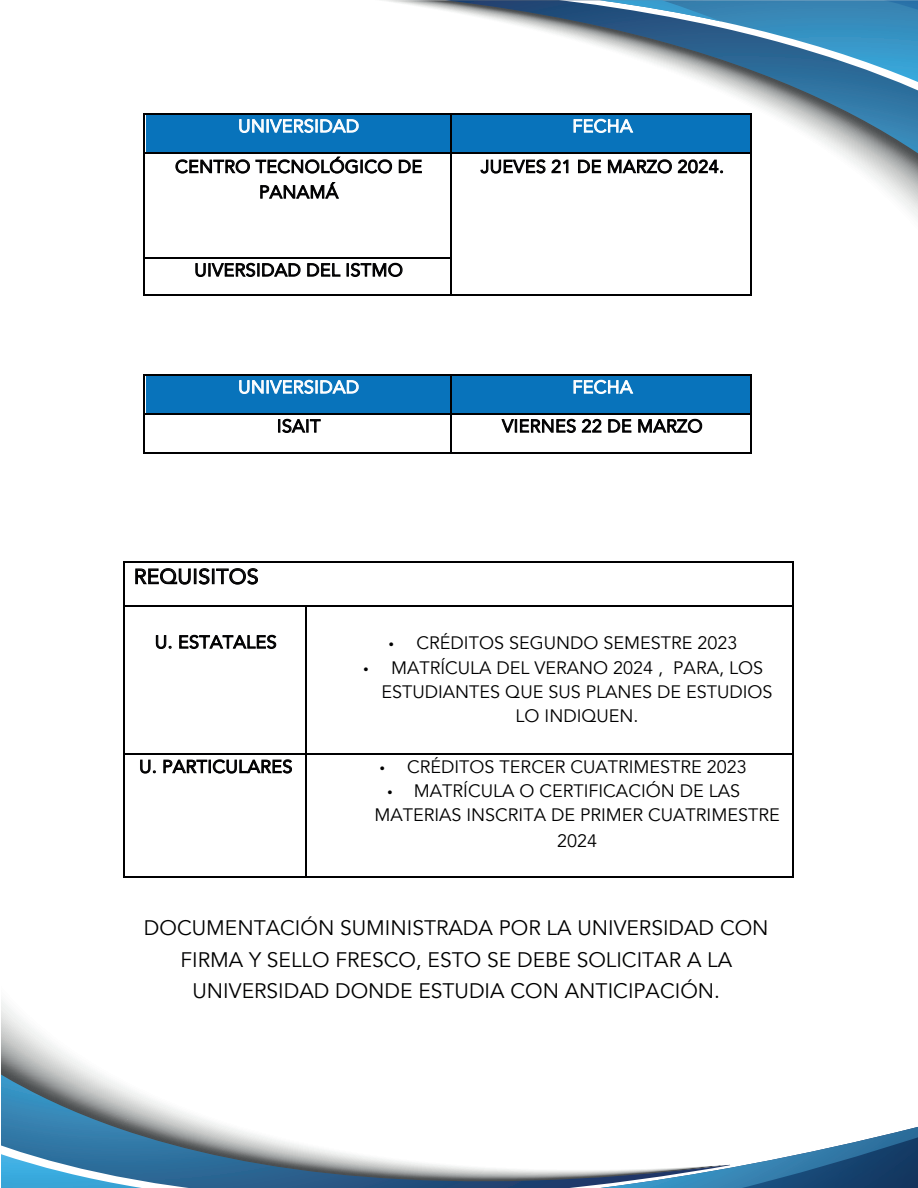
<style>
.page{position:relative;width:918px;height:1188px;background:#fff}
.page>*{position:absolute;margin:0;border:0;box-sizing:border-box;transform-origin:0 0}
.t1{font:21px/31.5px "Avenir";color:#000001;text-align:center}
.t2{font:20.55px "Avenir";letter-spacing:.02em;color:#000001}
.t3{font:18px "Avenir";color:#000001}
.t4{font:17.7px/25.5px "Avenir";letter-spacing:.02em;color:#000001;text-align:center}
.t5{font:17.7px "Avenir";letter-spacing:.02em;color:#fff}
</style>
<div class="page">
<svg style="left:1px;top:1000px;width:99px;height:75px"></svg>
<svg style="left:1px;top:1075px;width:141px;height:21px"></svg>
<svg style="left:1px;top:1096px;width:172px;height:13px"></svg>
<svg style="left:1px;top:1109px;width:917px;height:79px"></svg>
<svg style="left:258px;top:183px;width:660px;height:112px"></svg>
<svg style="left:144px;top:103px;width:774px;height:80px"></svg>
<svg style="left:382px;top:0;width:536px;height:103px"></svg>
<div style="left:146px;top:113px;width:306px;height:39px;background:#0873bb"></div>
<svg style="left:239px;top:118px;width:75px;height:15px"></svg>
<div style="left:315px;top:119px;width:3px;height:14px;border:1px solid #fff"></div>
<svg style="left:320px;top:119px;width:39px;height:14px"></svg>
<div style="left:452px;top:113px;width:300px;height:39px;background:#0873bb"></div>
<svg style="left:573px;top:118px;width:61px;height:15px"></svg>
<hr style="left:144px;top:113px;width:306px;height:2px;background:#000001">
<hr style="left:452px;top:113px;width:298px;height:2px;background:#000001">
<hr style="left:143px;top:115px;width:1px;height:37px;background:#000001">
<hr style="left:450px;top:115px;width:2px;height:37px;background:#000001">
<hr style="left:750px;top:115px;width:2px;height:37px;background:#000001">
<svg style="left:175px;top:156px;width:247px;height:18px"></svg>
<svg style="left:260px;top:181px;width:80px;height:19px"></svg>
<svg style="left:480px;top:159px;width:89px;height:18px"></svg>
<svg style="left:577px;top:156px;width:147px;height:18px"></svg>
<hr style="left:144px;top:152px;width:306px;height:2px;background:#000001">
<hr style="left:452px;top:152px;width:298px;height:2px;background:#000001">
<hr style="left:143px;top:154px;width:1px;height:103px;background:#000001">
<hr style="left:450px;top:154px;width:2px;height:103px;background:#000001">
<hr style="left:750px;top:154px;width:2px;height:103px;background:#000001">
<svg style="left:195px;top:262px;width:61px;height:15px"></svg>
<div style="left:257px;top:263px;width:3px;height:14px;border:1px solid #000001"></div>
<svg style="left:262px;top:262px;width:39px;height:15px"></svg>
<svg style="left:307px;top:262px;width:34px;height:15px"></svg>
<svg style="left:347px;top:260px;width:56px;height:18px"></svg>
<hr style="left:144px;top:257px;width:306px;height:2px;background:#000001">
<hr style="left:143px;top:259px;width:1px;height:36px;background:#000001">
<hr style="left:144px;top:295px;width:306px;height:1px;background:#000001">
<hr style="left:450px;top:259px;width:2px;height:36px;background:#000001">
<hr style="left:452px;top:295px;width:298px;height:1px;background:#000001">
<hr style="left:750px;top:259px;width:2px;height:36px;background:#000001">
<div style="left:146px;top:374px;width:306px;height:39px;background:#0873bb"></div>
<svg style="left:239px;top:379px;width:75px;height:15px"></svg>
<div style="left:315px;top:380px;width:3px;height:14px;border:1px solid #fff"></div>
<svg style="left:320px;top:380px;width:39px;height:14px"></svg>
<div style="left:452px;top:374px;width:300px;height:39px;background:#0873bb"></div>
<svg style="left:573px;top:379px;width:61px;height:15px"></svg>
<hr style="left:144px;top:374px;width:306px;height:2px;background:#000001">
<hr style="left:452px;top:374px;width:298px;height:2px;background:#000001">
<hr style="left:143px;top:376px;width:1px;height:37px;background:#000001">
<hr style="left:450px;top:376px;width:2px;height:37px;background:#000001">
<hr style="left:750px;top:376px;width:2px;height:37px;background:#000001">
<svg style="left:278px;top:418px;width:43px;height:15px"></svg>
<svg style="left:501px;top:418px;width:101px;height:15px"></svg>
<svg style="left:608px;top:419px;width:24px;height:14px"></svg>
<svg style="left:638px;top:418px;width:65px;height:15px"></svg>
<hr style="left:144px;top:413px;width:306px;height:2px;background:#000001">
<hr style="left:452px;top:413px;width:298px;height:2px;background:#000001">
<hr style="left:143px;top:415px;width:1px;height:37px;background:#000001">
<hr style="left:144px;top:452px;width:306px;height:2px;background:#000001">
<hr style="left:450px;top:415px;width:2px;height:37px;background:#000001">
<hr style="left:452px;top:452px;width:298px;height:2px;background:#000001">
<hr style="left:750px;top:415px;width:2px;height:37px;background:#000001">
<svg style="left:135px;top:568px;width:75px;height:17px"></svg>
<div style="left:212px;top:568px;width:3px;height:16px;border:1px solid #000001"></div>
<svg style="left:216px;top:568px;width:42px;height:17px"></svg>
<hr style="left:125px;top:562px;width:667px;height:1px;background:#000001">
<hr style="left:123px;top:563px;width:2px;height:42px;background:#000001">
<hr style="left:792px;top:563px;width:2px;height:42px;background:#000001">
<svg style="left:155px;top:635px;width:17px;height:14px"></svg>
<svg style="left:179px;top:634px;width:98px;height:15px"></svg>
<hr style="left:125px;top:605px;width:180px;height:2px;background:#000001">
<hr style="left:306px;top:605px;width:486px;height:2px;background:#000001">
<hr style="left:123px;top:607px;width:2px;height:147px;background:#000001">
<hr style="left:305px;top:607px;width:1px;height:147px;background:#000001">
<hr style="left:792px;top:607px;width:2px;height:147px;background:#000001">
<svg style="left:140px;top:759px;width:16px;height:15px"></svg>
<svg style="left:163px;top:759px;width:129px;height:15px"></svg>
<hr style="left:125px;top:754px;width:180px;height:1px;background:#000001">
<hr style="left:306px;top:754px;width:486px;height:1px;background:#000001">
<hr style="left:123px;top:755px;width:2px;height:122px;background:#000001">
<hr style="left:125px;top:877px;width:180px;height:1px;background:#000001">
<hr style="left:305px;top:755px;width:1px;height:122px;background:#000001">
<hr style="left:306px;top:877px;width:486px;height:1px;background:#000001">
<hr style="left:792px;top:755px;width:2px;height:122px;background:#000001">
<p class="t5" style="left:238px;top:116px;width:122px">UNIVERSIDAD</p>
<p class="t5" style="left:572px;top:116px;width:62px">FECHA</p>
<p class="t4" style="left:175px;top:154px;width:249px">CENTRO TECNOLÓGICO DE<br>PANAMÁ</p>
<p class="t4" style="left:481px;top:154px;width:245px">JUEVES 21 DE MARZO 2024.</p>
<p class="t4" style="left:194px;top:258px;width:210px">UIVERSIDAD DEL ISTMO</p>
<p class="t5" style="left:238px;top:377px;width:122px">UNIVERSIDAD</p>
<p class="t5" style="left:572px;top:377px;width:62px">FECHA</p>
<p class="t4" style="left:277px;top:414px;width:45px">ISAIT</p>
<p class="t4" style="left:502px;top:414px;width:202px">VIERNES 22 DE MARZO</p>
<p class="t2" style="left:134px;top:564px;width:126px">REQUISITOS</p>
<p class="t4" style="left:155px;top:630px;width:123px">U. ESTATALES</p>
<p class="t3" style="left:389px;top:632px;width:350px">• CRÉDITOS SEGUNDO SEMESTRE 2023</p>
<p class="t3" style="left:363px;top:657px;width:401px">• MATRÍCULA DEL VERANO 2024 , PARA, LOS</p>
<p class="t3" style="left:382px;top:681px;width:393px">ESTUDIANTES QUE SUS PLANES DE ESTUDIOS</p>
<p class="t3" style="left:516px;top:705px;width:124px">LO INDIQUEN.</p>
<p class="t4" style="left:139px;top:754px;width:155px">U. PARTICULARES</p>
<p class="t3" style="left:380px;top:756px;width:369px">• CRÉDITOS TERCER CUATRIMESTRE 2023</p>
<p class="t3" style="left:387px;top:780px;width:354px">• MATRÍCULA O CERTIFICACIÓN DE LAS</p>
<p class="t3" style="left:374px;top:804px;width:407px">MATERIAS INSCRITA DE PRIMER CUATRIMESTRE</p>
<p class="t3" style="left:557px;top:830px;width:42px">2024</p>
<p class="t1" style="left:144px;top:913px;width:626px">DOCUMENTACIÓN SUMINISTRADA POR LA UNIVERSIDAD CON<br>FIRMA Y SELLO FRESCO, ESTO SE DEBE SOLICITAR A LA<br>UNIVERSIDAD DONDE ESTUDIA CON ANTICIPACIÓN.</p>
</div>
